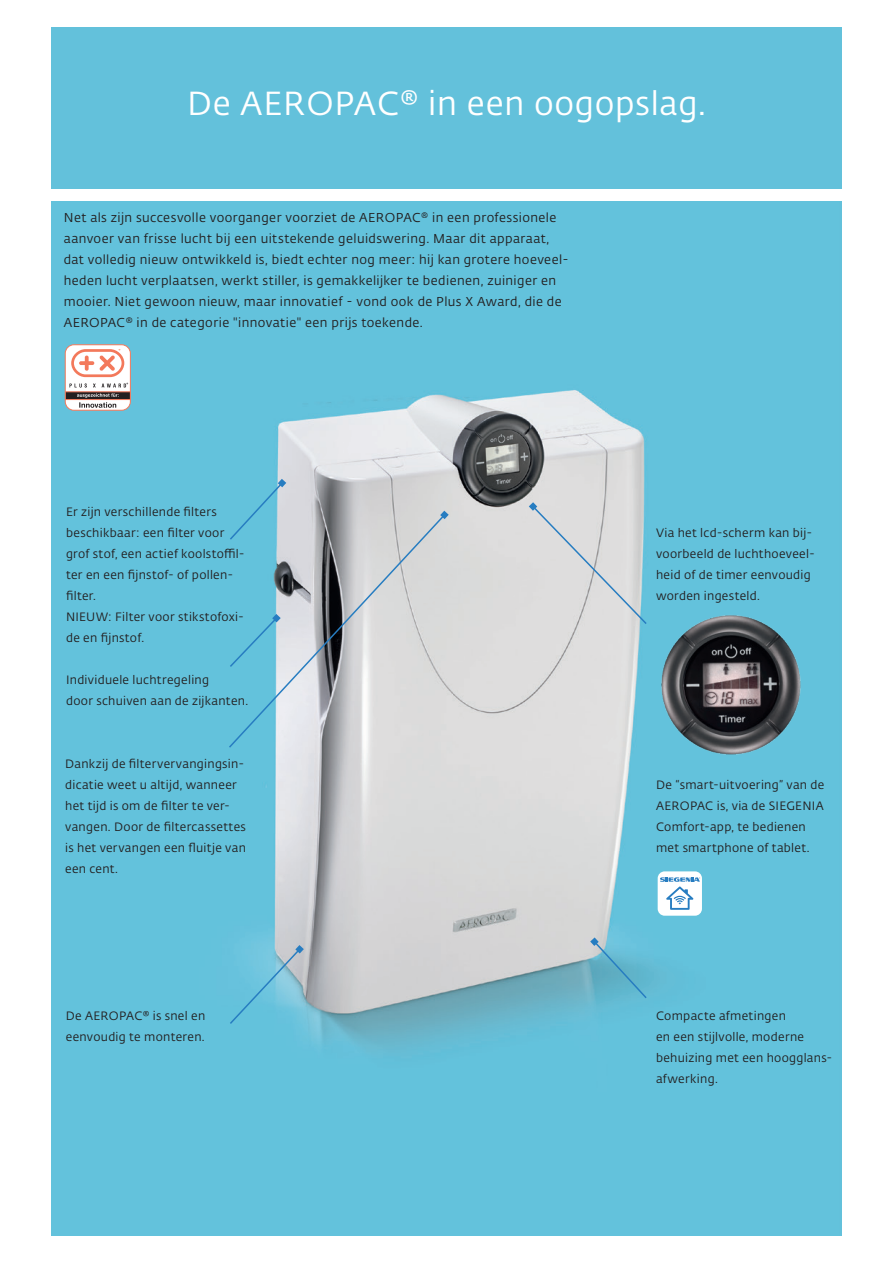
<style>
.page{position:relative;width:893px;height:1263px;background:#fff}
.page>*{position:absolute;margin:0;border:0;box-sizing:border-box;transform-origin:0 0}
.Headline_Produktname{font:33px "Fedra Sans Alt Pro";letter-spacing:.02em;color:#fff}
.Fließtext_Fedra{font:12.75px/21px "Fedra Sans Alt Pro";letter-spacing:.03em;color:#231f20}
.Fließtext_Fedra-2{font:12px/21px "Fedra Sans Alt Pro";letter-spacing:.025em;color:#231f20}
</style>
<div class="page">
<div style="left:51px;top:28px;width:791px;height:161px;background:#63c1db"></div>
<img style="left:51px;top:202px;width:791px;height:1033px">
<img style="left:625px;top:598px;width:214px;height:214px">
<svg style="left:227px;top:513px;width:220px;height:236px;background:#b7c6cc"></svg>
<svg style="left:440px;top:511px;width:9px;height:8px"></svg>
<svg style="left:529px;top:502px;width:119px;height:124px;background:#d3d8da"></svg>
<svg style="left:228px;top:479px;width:58px;height:62px;background:#70c2db"></svg>
<svg style="left:228px;top:945px;width:76px;height:80px;background:#76c2d9"></svg>
<svg style="left:228px;top:614px;width:53px;height:54px;background:#6bc1db"></svg>
<div style="left:65px;top:345px;width:65px;height:65px;background:#fff;border-radius:9px"></div>
<div style="left:65px;top:391px;width:65px;height:9px;background:#231f20;border:1px solid #f3795b"></div>
<div style="left:65px;top:344px;width:66px;height:66px;border:1px solid #f3795b;border-radius:9px"></div>
<svg style="left:69px;top:383px;width:59px;height:25px"></svg>
<svg style="left:71px;top:349px;width:53px;height:28px"></svg>
<div style="left:658px;top:871px;width:44px;height:45px;background:#fff;border-radius:7px"></div>
<svg style="left:660px;top:877px;width:40px;height:33px"></svg>
<svg style="left:590px;top:937px;width:58px;height:63px;background:#67b6cd"></svg>
<p class="Headline_Produktname" style="left:187px;top:80px;width:520px">De AEROPAC® in een oogopslag.</p>
<p class="Fließtext_Fedra" style="left:64px;top:207px;width:506px">Net als zijn succesvolle voorganger voorziet de AEROPAC® in een professionele aanvoer van frisse lucht bij een uitstekende geluidswering. Maar dit apparaat, dat volledig nieuw ontwikkeld is, biedt echter nog meer: hij kan grotere hoeveel&shy;heden lucht verplaatsen, werkt stiller, is gemakkelijker te bedienen, zuiniger en mooier. Niet gewoon nieuw, maar innovatief - vond ook de Plus X Award, die de AEROPAC® in de categorie "innovatie" een prijs toekende.</p>
<p class="Fließtext_Fedra-2" style="left:66px;top:501px;width:180px">Er zijn verschillende filters beschikbaar: een filter voor grof stof, een actief koolstoffil&shy;ter en een fijnstof- of pollen&shy;filter.<br>NIEUW: Filter voor stikstofoxi&shy;de en fijnstof.</p>
<p class="Fließtext_Fedra-2" style="left:66px;top:669px;width:144px">Individuele luchtregeling</p>
<p class="Fließtext_Fedra-2" style="left:66px;top:690px;width:184px">door schuiven aan de zijkanten.</p>
<p class="Fließtext_Fedra-2" style="left:65px;top:753px;width:182px">Dankzij de filtervervangingsin&shy;dicatie weet u altijd, wanneer het tijd is om de filter te ver&shy;vangen. Door de filtercassettes is het vervangen een fluitje van een cent.</p>
<p class="Fließtext_Fedra-2" style="left:66px;top:1005px;width:141px">De AEROPAC® is snel en eenvoudig te monteren.</p>
<p class="Fließtext_Fedra-2" style="left:656px;top:522px;width:160px">Via het lcd-scherm kan bij&shy;voorbeeld de luchthoeveel&shy;heid of de timer eenvoudig worden ingesteld.</p>
<p class="Fließtext_Fedra-2" style="left:656px;top:774px;width:170px">De “smart-uitvoering” van de<br>AEROPAC is, via de SIEGENIA<br>Comfort-app, te bedienen met smartphone of tablet.</p>
<p class="Fließtext_Fedra-2" style="left:656px;top:1005px;width:178px">Compacte afmetingen<br>en een stijlvolle, moderne behuizing met een hoogglans&shy;afwerking.</p>
</div>
